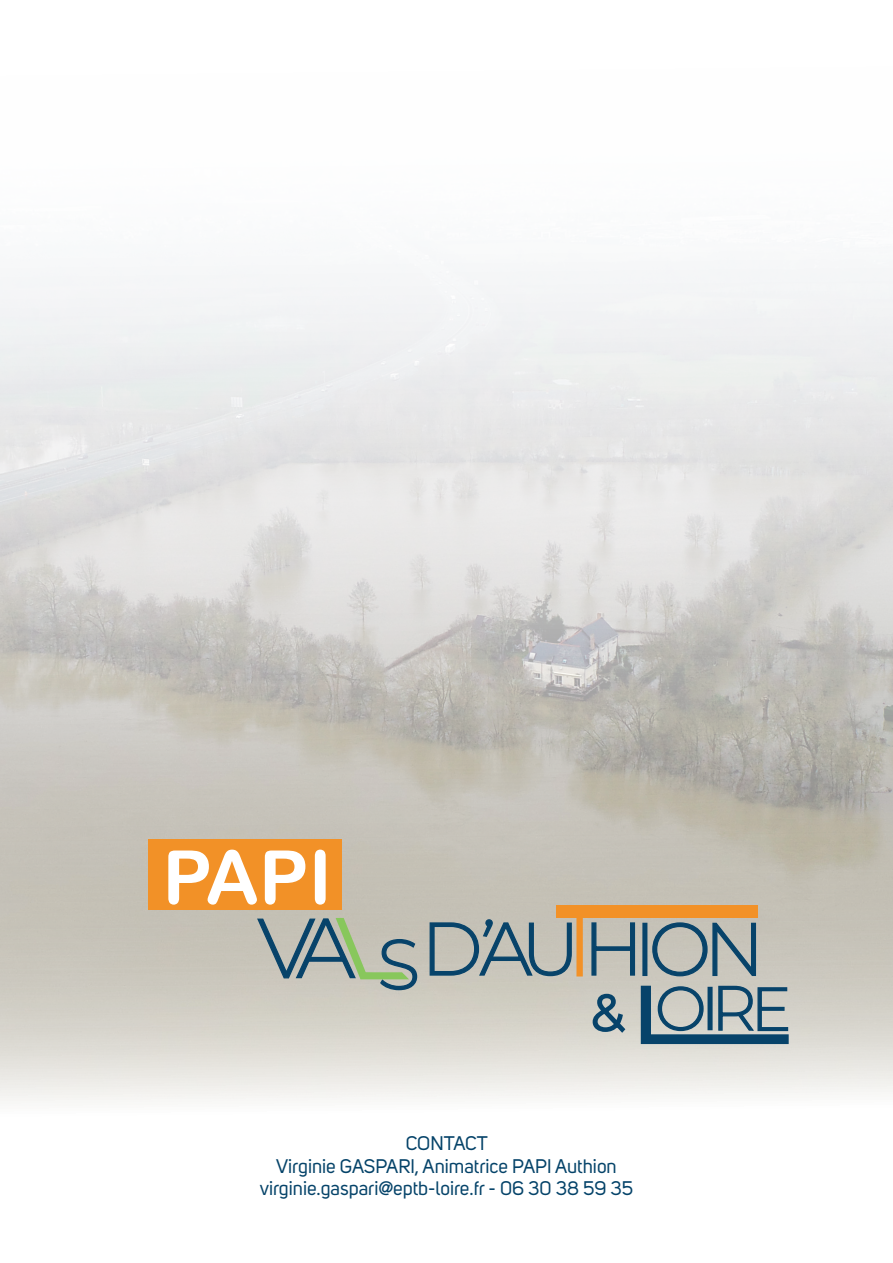
<style>
.page{position:relative;width:893px;height:1263px;background:#fff}
.page>*{position:absolute;margin:0;border:0;box-sizing:border-box;transform-origin:0 0}
.t1{font:74.25px "Arial Rounded MT Bold";color:#fff}
.t2{font:300 60.9px "Montserrat";color:#07436a}
.t3{font:19.5px/22.5px "Uni Sans";color:#054369;text-align:center}
</style>
<div class="page">
<img style="left:0;top:268px;width:893px;height:391px">
<svg style="left:0;top:659px;width:893px;height:442px;background:#cac6be"></svg>
<div style="left:148px;top:839px;width:193px;height:71px;background:#f29127"></div>
<svg style="left:429px;top:907px;width:207px;height:71px;background:#a1a8a4"></svg>
<hr style="left:643px;top:923px;width:4px;height:52px;background:#07436a">
<div style="left:642px;top:923px;width:5px;height:53px;border:1px solid #07436a"></div>
<svg style="left:652px;top:922px;width:105px;height:55px;background:#92a0a3"></svg>
<svg style="left:591px;top:992px;width:36px;height:42px;background:#889ca4"></svg>
<div style="left:557px;top:905px;width:201px;height:13px;background:#f29127"></div>
<svg style="left:256px;top:917px;width:162px;height:74px;background:#a1ada4"></svg>
<svg style="left:639px;top:984px;width:151px;height:61px;background:#8399a2"></svg>
<h1 class="t1" style="left:163px;top:833px;width:171px">PAPI</h1>
<p class="t3" style="left:260px;top:1132px;width:375px">CONTACT<br>Virginie GASPARI, Animatrice PAPI Authion virginie.gaspari@eptb-loire.fr - 06 30 38 59 35</p>
<h2 class="t2" style="left:751px;top:967px;width:42px">E</h2>
</div>
